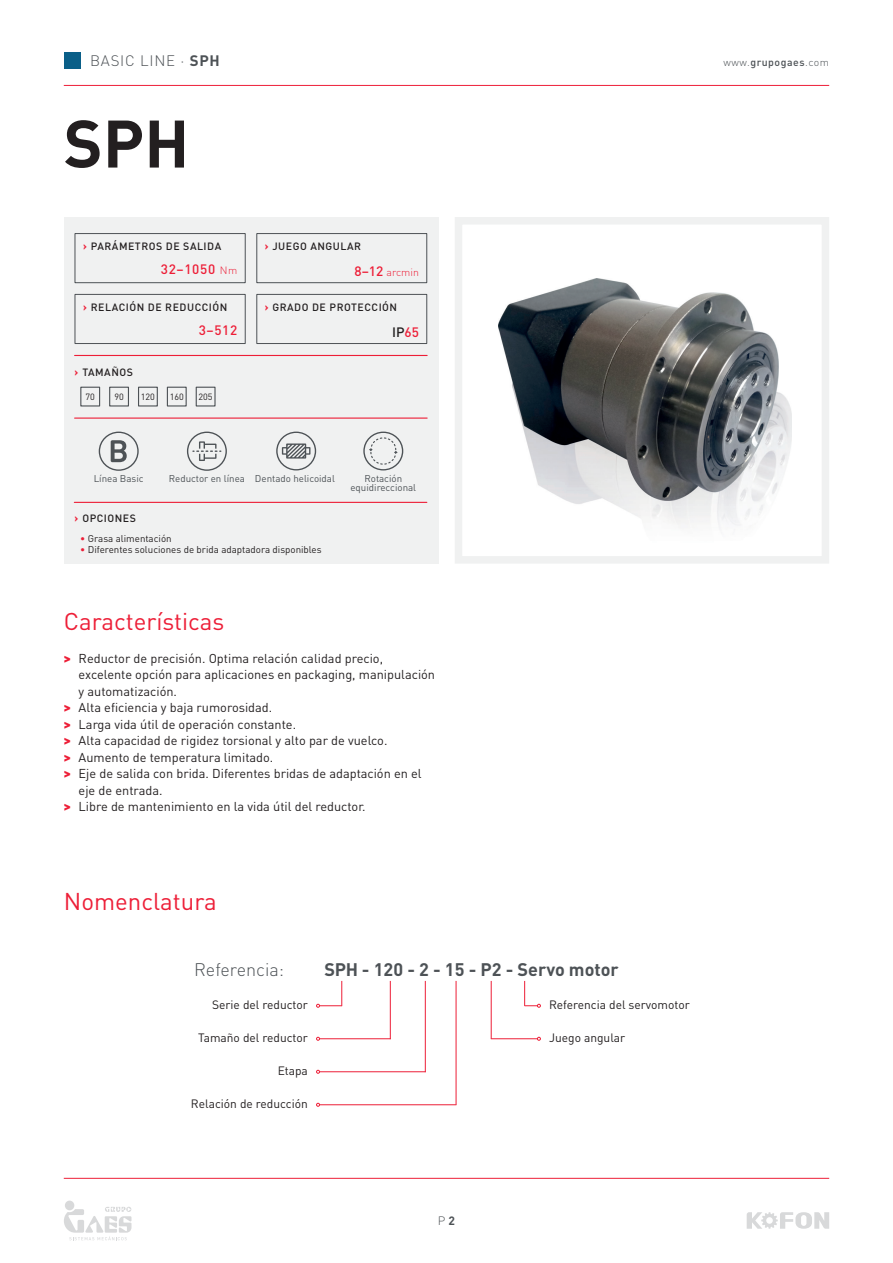
<style>
.page{position:relative;width:893px;height:1263px;background:#fff}
.page>*{position:absolute;margin:0;border:0;box-sizing:border-box;transform-origin:0 0}
.Titulo_producto{font:700 66px "DIN Pro";color:#231f20}
.t1{font:24px "DIN Pro";color:#ed1e37}
.t2{font:700 18px "DIN Pro";color:#4d5256}
.t3{font:300 18px "DIN Pro";color:#4d5256}
.t4{font:300 15px "DIN Pro";letter-spacing:.05em;color:#4d5256}
.t5{font:500 13.5px "DIN Pro";letter-spacing:.05em;color:#ed1e37}
.t6{font:500 13.5px "DIN Pro";color:#231f20}
.texto_intro{font:12.75px "DIN Pro";color:#231f20}
.t7{font:12px "DIN Pro";color:#231f20}
.t8{font:300 12px "DIN Pro";color:#4d5256}
.t9{font:500 10.5px "DIN Pro";letter-spacing:.05em;color:#231f20}
.t10{font:500 10.5px "DIN Pro";letter-spacing:.05em;color:#4d5256}
.t11{font:300 10.5px "DIN Pro";color:#ed1e37}
.t12{font:9.75px "DIN Pro";color:#231f20}
.t13{font:9.75px/9px "DIN Pro";color:#4d5256;text-align:center}
.t14{font:9px "DIN Pro";color:#231f20}
.s1{font-weight:700}
.s2{font-weight:700;font-size:11.25px;color:#ed1e37}
.s3{font-weight:300;font-size:10.5px}
.s4{font-weight:500;font-size:13.5px}
.s5{color:#ed1e37}
.s6{font-weight:900;color:#ed1e37}
.s7{font-weight:300}
</style>
<div class="page">
<hr style="left:64px;top:85px;width:765px;height:1px;background:#ed1e37">
<hr style="left:64px;top:1178px;width:765px;height:1px;background:#ed1e37">
<div style="left:64px;top:52px;width:16px;height:17px;background:#0a5f88"></div>
<div style="left:65px;top:1200px;width:9px;height:10px;background:#d8d9da;border-radius:50%"></div>
<svg style="left:64px;top:1207px;width:67px;height:33px"></svg>
<svg style="left:747px;top:1212px;width:82px;height:17px"></svg>
<hr style="left:320px;top:1038px;width:71px;height:1px;background:#ed1e37">
<svg style="left:316px;top:1037px;width:4px;height:4px"></svg>
<hr style="left:491px;top:1038px;width:46px;height:1px;background:#ed1e37">
<svg style="left:537px;top:1037px;width:4px;height:4px"></svg>
<hr style="left:320px;top:1071px;width:106px;height:1px;background:#ed1e37">
<svg style="left:316px;top:1070px;width:4px;height:4px"></svg>
<hr style="left:320px;top:1104px;width:136px;height:1px;background:#ed1e37">
<svg style="left:316px;top:1103px;width:4px;height:4px"></svg>
<svg style="left:316px;top:981px;width:26px;height:27px"></svg>
<hr style="left:390px;top:981px;width:1px;height:58px;background:#ed1e37">
<hr style="left:425px;top:981px;width:1px;height:91px;background:#ed1e37">
<hr style="left:456px;top:981px;width:1px;height:124px;background:#ed1e37">
<hr style="left:491px;top:981px;width:1px;height:58px;background:#ed1e37">
<svg style="left:524px;top:981px;width:17px;height:27px"></svg>
<div style="left:64px;top:217px;width:374px;height:347px;background:#f0f1f1"></div>
<div style="left:256px;top:233px;width:171px;height:50px;border:1px solid #4d5256"></div>
<div style="left:256px;top:294px;width:171px;height:50px;border:1px solid #4d5256"></div>
<div style="left:75px;top:233px;width:171px;height:50px;border:1px solid #4d5256"></div>
<div style="left:75px;top:294px;width:171px;height:50px;border:1px solid #4d5256"></div>
<hr style="left:75px;top:355px;width:352px;height:1px;background:#ed1e37">
<hr style="left:75px;top:417px;width:352px;height:2px;background:#ed1e37">
<div style="left:80px;top:387px;width:20px;height:19px;border:1px solid #4d5256"></div>
<div style="left:109px;top:387px;width:20px;height:19px;border:1px solid #4d5256"></div>
<div style="left:138px;top:387px;width:20px;height:19px;border:1px solid #4d5256"></div>
<div style="left:196px;top:387px;width:20px;height:19px;border:1px solid #4d5256"></div>
<div style="left:167px;top:387px;width:20px;height:19px;border:1px solid #4d5256"></div>
<svg style="left:99px;top:432px;width:40px;height:39px"></svg>
<svg style="left:187px;top:432px;width:40px;height:39px"></svg>
<svg style="left:363px;top:432px;width:40px;height:38px"></svg>
<hr style="left:74px;top:502px;width:353px;height:1px;background:#ed1e37">
<svg style="left:276px;top:432px;width:40px;height:38px"></svg>
<img style="left:568px;top:355px;width:224px;height:173px">
<img style="left:499px;top:279px;width:279px;height:222px">
<div style="left:455px;top:217px;width:374px;height:347px;border:8px solid #f0f1f1"></div>
<p class="t4" style="left:90px;top:50px;width:131px">BASIC LINE · <span class="s1">SPH</span></p>
<p class="Titulo_producto" style="left:64px;top:99px;width:127px">SPH</p>
<p class="t9" style="left:83px;top:239px;width:140px"><span class="s2">›</span> PARÁMETROS DE SALIDA</p>
<p class="t5" style="left:161px;top:260px;width:78px">32–1050 <span class="s3">Nm</span></p>
<p class="t9" style="left:83px;top:300px;width:146px"><span class="s2">›</span> RELACIÓN DE REDUCCIÓN</p>
<p class="t9" style="left:75px;top:365px;width:60px"><span class="s2">›</span> TAMAÑOS</p>
<p class="t5" style="left:199px;top:321px;width:40px">3–512</p>
<p class="t14" style="left:86px;top:391px;width:11px">70</p>
<p class="t14" style="left:114px;top:391px;width:11px">90</p>
<p class="t14" style="left:141px;top:391px;width:16px">120</p>
<p class="t14" style="left:170px;top:391px;width:16px">160</p>
<p class="t14" style="left:199px;top:391px;width:16px">205</p>
<p class="t9" style="left:265px;top:239px;width:98px"><span class="s2">›</span> JUEGO ANGULAR</p>
<p class="t11" style="left:355px;top:265px;width:66px"><span class="s4">8–12</span> arcmin</p>
<p class="t9" style="left:265px;top:300px;width:134px"><span class="s2">›</span> GRADO DE PROTECCIÓN</p>
<p class="t6" style="left:392px;top:323px;width:28px">IP<span class="s5">65</span></p>
<p class="t13" style="left:94px;top:474px;width:51px">Línea Basic</p>
<p class="t13" style="left:169px;top:474px;width:78px">Reductor en línea</p>
<p class="t13" style="left:350px;top:474px;width:67px">Rotación equidireccional</p>
<p class="t9" style="left:75px;top:511px;width:63px"><span class="s2">›</span> OPCIONES</p>
<p class="t12" style="left:80px;top:531px;width:93px"><span class="s5">•</span> Grasa alimentación</p>
<p class="t12" style="left:80px;top:543px;width:243px"><span class="s5">•</span> Diferentes soluciones de brida adaptadora disponibles</p>
<p class="t13" style="left:255px;top:474px;width:82px">Dentado helicoidal</p>
<p class="t1" style="left:64px;top:605px;width:162px">Características</p>
<p class="texto_intro" style="left:64px;top:649px;width:321px"><span class="s6">&gt;</span> Reductor de precisión. Optima relación calidad precio,</p>
<p class="texto_intro" style="left:79px;top:666px;width:358px">excelente opción para aplicaciones en packaging, manipulación</p>
<p class="texto_intro" style="left:79px;top:682px;width:100px">y automatización.</p>
<p class="texto_intro" style="left:64px;top:699px;width:210px"><span class="s6">&gt;</span> Alta eficiencia y baja rumorosidad.</p>
<p class="texto_intro" style="left:64px;top:715px;width:234px"><span class="s6">&gt;</span> Larga vida útil de operación constante.</p>
<p class="texto_intro" style="left:64px;top:732px;width:325px"><span class="s6">&gt;</span> Alta capacidad de rigidez torsional y alto par de vuelco.</p>
<p class="texto_intro" style="left:64px;top:748px;width:211px"><span class="s6">&gt;</span> Aumento de temperatura limitado.</p>
<p class="texto_intro" style="left:64px;top:765px;width:359px"><span class="s6">&gt;</span> Eje de salida con brida. Diferentes bridas de adaptación en el</p>
<p class="texto_intro" style="left:79px;top:781px;width:85px">eje de entrada.</p>
<p class="texto_intro" style="left:64px;top:798px;width:303px"><span class="s6">&gt;</span> Libre de mantenimiento en la vida útil del reductor.</p>
<p class="t1" style="left:64px;top:885px;width:155px">Nomenclatura</p>
<p class="t3" style="left:194px;top:957px;width:92px">Referencia:</p>
<p class="t2" style="left:325px;top:957px;width:296px">SPH - 120 - 2 - 15 - P2 - Servo motor</p>
<p class="t7" style="left:212px;top:997px;width:97px">Serie del reductor</p>
<p class="t7" style="left:198px;top:1030px;width:111px">Tamaño del reductor</p>
<p class="t7" style="left:278px;top:1063px;width:32px">Etapa</p>
<p class="t7" style="left:191px;top:1096px;width:119px">Relación de reducción</p>
<p class="t7" style="left:549px;top:997px;width:142px">Referencia del servomotor</p>
<p class="t7" style="left:549px;top:1030px;width:78px">Juego angular</p>
<p class="t10" style="left:723px;top:55px;width:107px"><span class="s7">www.</span>grupogaes<span class="s7">.com</span></p>
<p class="t8" style="left:438px;top:1212px;width:19px">P <span class="s1">2</span></p>
</div>
